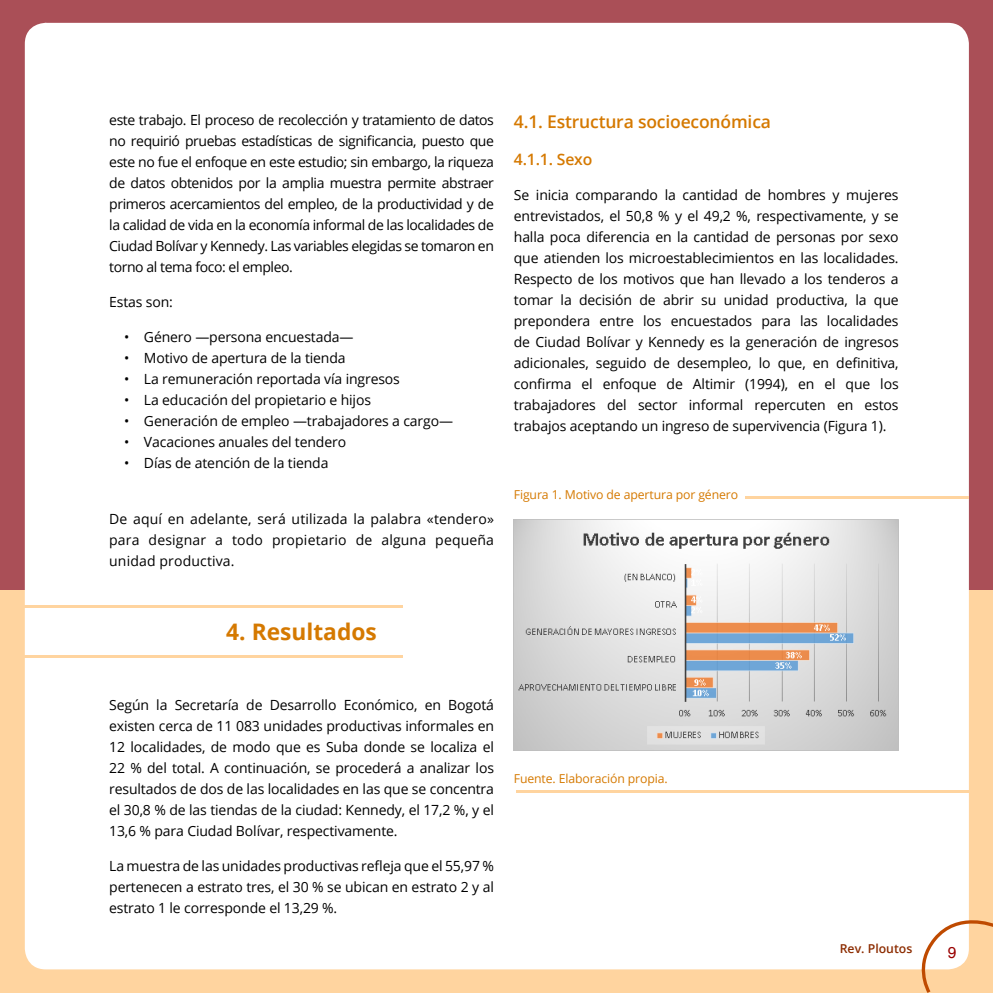
<style>
.page{position:relative;width:993px;height:993px;background:#fff}
.page>*{position:absolute;margin:0;border:0;box-sizing:border-box;transform-origin:0 0}
.t1{font:700 22.75px "Open Sans";color:#d57900}
.t2{font:600 17.5px "Open Sans";letter-spacing:-.01em;color:#d57900}
.t3{font:600 15.75px "Open Sans";color:#d57900}
.t4{font:15.75px "Helvetica";color:#990100}
.t5{font:14px/21px "Open Sans";letter-spacing:-.01em;color:#000;text-align:justify}
.t6{font:12.25px "Open Sans";letter-spacing:-.01em;color:#d57900}
.t7{font:600 12.25px "Open Sans";color:#8c2c01}
</style>
<div class="page">
<div style="left:0;top:0;width:992px;height:991px;background:#aa4f57"></div>
<div style="left:0;top:590px;width:992px;height:402px;background:#ffd49f"></div>
<div style="left:27px;top:25px;width:939px;height:942px;background:#fff;border-radius:19px"></div>
<div style="left:25px;top:23px;width:943px;height:946px;border:4px solid #fff;border-radius:19px"></div>
<svg style="left:909px;top:910px;width:83px;height:82px"></svg>
<img style="left:513px;top:519px;width:385px;height:231px">
<hr style="left:24px;top:655px;width:378px;height:2px;background:#ffd49f">
<hr style="left:24px;top:605px;width:378px;height:3px;background:#ffd49f">
<hr style="left:745px;top:496px;width:223px;height:3px;background:#ffd49f">
<hr style="left:516px;top:790px;width:452px;height:2px;background:#ffd49f">
<p class="t5" style="left:109px;top:109px;width:386px">este trabajo. El proceso de recolección y tratamiento de datos no requirió pruebas estadísticas de significancia, puesto que este no fue el enfoque en este estudio; sin embargo, la riqueza de datos obtenidos por la amplia muestra permite abstraer primeros acercamientos del empleo, de la productividad y de la calidad de vida en la economía informal de las localidades de Ciudad Bolívar y Kennedy. Las variables elegidas se tomaron en torno al tema foco: el empleo.</p>
<p class="t5" style="left:109px;top:291px;width:65px">Estas son:</p>
<p class="t5" style="left:124px;top:326px;width:231px">• Género —persona encuestada—</p>
<p class="t5" style="left:124px;top:347px;width:223px">• Motivo de apertura de la tienda</p>
<p class="t5" style="left:124px;top:368px;width:277px">• La remuneración reportada vía ingresos</p>
<p class="t5" style="left:124px;top:389px;width:248px">• La educación del propietario e hijos</p>
<p class="t5" style="left:124px;top:410px;width:330px">• Generación de empleo —trabajadores a cargo—</p>
<p class="t5" style="left:124px;top:431px;width:223px">• Vacaciones anuales del tendero</p>
<p class="t5" style="left:124px;top:452px;width:206px">• Días de atención de la tienda</p>
<p class="t5" style="left:109px;top:508px;width:386px">De aquí en adelante, será utilizada la palabra «tendero» para designar a todo propietario de alguna pequeña unidad productiva.</p>
<p class="t2" style="left:513px;top:109px;width:258px">4.1. Estructura socioeconómica</p>
<p class="t3" style="left:513px;top:149px;width:80px">4.1.1. Sexo</p>
<p class="t5" style="left:513px;top:184px;width:386px">Se inicia comparando la cantidad de hombres y mujeres entrevistados, el 50,8 % y el 49,2 %, respectivamente, y se halla poca diferencia en la cantidad de personas por sexo que atienden los microestablecimientos en las localidades.<br>Respecto de los motivos que han llevado a los tenderos a tomar la decisión de abrir su unidad productiva, la que prepondera entre los encuestados para las localidades de Ciudad Bolívar y Kennedy es la generación de ingresos adicionales, seguido de desempleo, lo que, en definitiva, confirma el enfoque de Altimir (1994), en el que los trabajadores del sector informal repercuten en estos trabajos aceptando un ingreso de supervivencia (Figura 1).</p>
<p class="t6" style="left:513px;top:486px;width:226px">Figura 1. Motivo de apertura por género</p>
<h1 class="t1" style="left:226px;top:615px;width:152px">4. Resultados</h1>
<p class="t5" style="left:109px;top:693px;width:386px">Según la Secretaría de Desarrollo Económico, en Bogotá existen cerca de 11 083 unidades productivas informales en 12 localidades, de modo que es Suba donde se localiza el 22 % del total. A continuación, se procederá a analizar los resultados de dos de las localidades en las que se concentra el 30,8 % de las tiendas de la ciudad: Kennedy, el 17,2 %, y el 13,6 % para Ciudad Bolívar, respectivamente.</p>
<p class="t5" style="left:109px;top:854px;width:386px">La muestra de las unidades productivas refleja que el 55,97 % pertenecen a estrato tres, el 30 % se ubican en estrato 2 y al estrato 1 le corresponde el 13,29 %.</p>
<p class="t6" style="left:513px;top:769px;width:155px">Fuente. Elaboración propia.</p>
<p class="t7" style="left:839px;top:940px;width:74px">Rev. Ploutos</p>
<p class="t4" style="left:947px;top:940px;width:10px">9</p>
</div>
